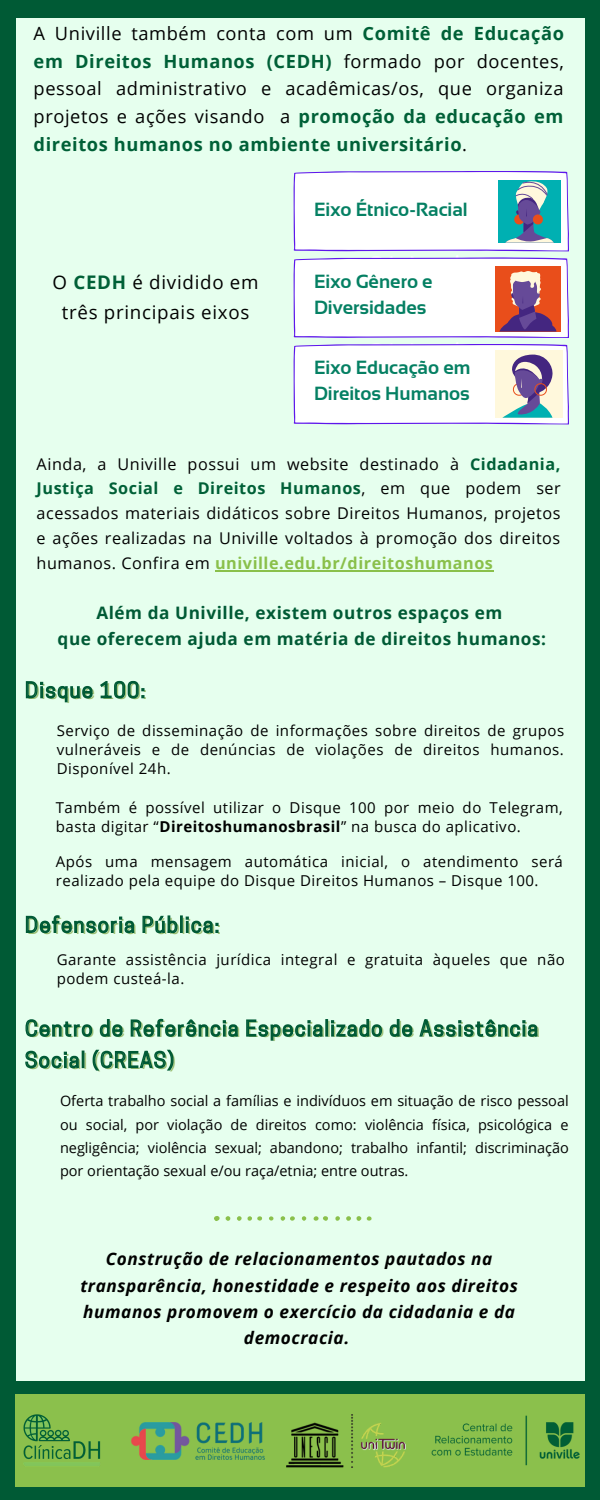
<style>
.page{position:relative;width:600px;height:1500px;background:#005a35}
.page>*{position:absolute;margin:0;border:0;box-sizing:border-box;transform-origin:0 0}
.t1{font:20.2px/31.5px "Cooper Hewitt";letter-spacing:.075em;color:#99bc6d}
.t2{font:700 19.1px/26.2px "Sansation";color:#058063}
.t3{font:18.7px/30px "Open Sans";letter-spacing:.04em;color:#010101;text-align:center}
.t4{font:18.3px/27.8px "Open Sans";letter-spacing:.035em;color:#010101;text-align:justify}
.t5{font:italic 700 17.2px/26.2px "Open Sans";letter-spacing:.035em;color:#000;text-align:center}
.t6{font:700 17.2px "Open Sans";letter-spacing:.035em;color:#005a35}
.t7{font:16.2px/24.8px "Open Sans";letter-spacing:.035em;color:#010101;text-align:justify}
.t8{font:15px/18.8px "Open Sans";letter-spacing:.035em;color:#000}
.t9{font:14.5px/23.2px "Open Sans";color:#000;text-align:justify}
.s1{font-weight:700;color:#006037}
.s2{font-weight:700;color:#8ac04b}
.s3{font-weight:700}
</style>
<div class="page">
<div style="left:17px;top:19px;width:568px;height:1468px;background:#e6ffee"></div>
<svg style="left:25px;top:680px;width:120px;height:23px"></svg>
<hr style="left:215px;top:570px;width:279px;height:2px;background:#8ac04b">
<svg style="left:294px;top:171px;width:275px;height:80px;background:#d4e3ee"></svg>
<svg style="left:294px;top:257px;width:275px;height:81px;background:#e9d4dc"></svg>
<svg style="left:294px;top:344px;width:275px;height:81px;background:#e9e6f0"></svg>
<svg style="left:25px;top:915px;width:194px;height:19px"></svg>
<div style="left:15px;top:1381px;width:585px;height:14px;background:#005a35"></div>
<svg style="left:25px;top:1018px;width:513px;height:23px"></svg>
<svg style="left:25px;top:1049px;width:149px;height:22px"></svg>
<div style="left:15px;top:1394px;width:570px;height:93px;background:#8bc04c"></div>
<svg style="left:214px;top:1216px;width:6px;height:5px"></svg>
<svg style="left:346px;top:1216px;width:15px;height:5px"></svg>
<svg style="left:226px;top:1216px;width:4px;height:5px"></svg>
<svg style="left:313px;top:1216px;width:15px;height:5px"></svg>
<svg style="left:335px;top:1216px;width:5px;height:5px"></svg>
<svg style="left:367px;top:1216px;width:5px;height:5px"></svg>
<svg style="left:281px;top:1216px;width:14px;height:5px"></svg>
<svg style="left:237px;top:1216px;width:25px;height:5px"></svg>
<svg style="left:302px;top:1216px;width:4px;height:5px"></svg>
<svg style="left:269px;top:1216px;width:4px;height:5px"></svg>
<img style="left:131px;top:1422px;width:133px;height:38px">
<img style="left:286px;top:1414px;width:119px;height:53px">
<img style="left:23px;top:1414px;width:78px;height:52px">
<img style="left:431px;top:1415px;width:149px;height:51px">
<p class="t4" style="left:34px;top:19px;width:532px">A Univille também conta com um <span class="s1">Comitê de Educação em Direitos Humanos (CEDH)</span> formado por docentes, pessoal administrativo e acadêmicas/os, que organiza projetos e ações visando a <span class="s1">promoção da educação em direitos humanos no ambiente universitário</span>.</p>
<p class="t3" style="left:53px;top:267px;width:208px">O <span class="s1">CEDH</span> é dividido em três principais eixos</p>
<p class="t2" style="left:314px;top:196px;width:155px">Eixo Étnico-Racial</p>
<p class="t2" style="left:314px;top:268px;width:120px">Eixo Gênero e<br>Diversidades</p>
<p class="t2" style="left:314px;top:354px;width:158px">Eixo Educação em<br>Direitos Humanos</p>
<p class="t7" style="left:37px;top:451px;width:526px">Ainda, a Univille possui um website destinado à <span class="s1">Cidadania, Justiça Social e Direitos Humanos</span>, em que podem ser acessados materiais didáticos sobre Direitos Humanos, projetos e ações realizadas na Univille voltados à promoção dos direitos humanos. Confira em <span class="s2">univille.edu.br/direitoshumanos</span></p>
<p class="t6" style="left:96px;top:600px;width:408px">Além da Univille, existem outros espaços em</p>
<p class="t6" style="left:58px;top:627px;width:490px">que oferecem ajuda em matéria de direitos humanos:</p>
<p class="t1" style="left:27px;top:678px;width:122px">Disque 100:</p>
<p class="t8" style="left:57px;top:721px;width:509px;text-align:justify">Serviço de disseminação de informações sobre direitos de grupos vulneráveis e de denúncias de violações de direitos humanos.<br>Disponível 24h.</p>
<p class="t8" style="left:56px;top:798px;width:509px">Também é possível utilizar o Disque 100 por meio do Telegram, basta digitar “<span class="s3">Direitoshumanosbrasil</span>” na busca do aplicativo.</p>
<p class="t8" style="left:56px;top:852px;width:509px">Após uma mensagem automática inicial, o atendimento será realizado pela equipe do Disque Direitos Humanos – Disque 100.</p>
<p class="t1" style="left:27px;top:913px;width:196px">Defensoria Pública:</p>
<p class="t8" style="left:57px;top:950px;width:510px">Garante assistência jurídica integral e gratuita àqueles que não podem custeá-la.</p>
<p class="t1" style="left:27px;top:1016px;width:514px">Centro de Referência Especializado de Assistência<br>Social (CREAS)</p>
<p class="t9" style="left:60px;top:1089px;width:510px">Oferta trabalho social a famílias e indivíduos em situação de risco pessoal ou social, por violação de direitos como: violência física, psicológica e negligência; violência sexual; abandono; trabalho infantil; discriminação por orientação sexual e/ou raça/etnia; entre outras.</p>
<p class="t5" style="left:80px;top:1246px;width:439px">Construção de relacionamentos pautados na transparência, honestidade e respeito aos direitos humanos promovem o exercício da cidadania e da democracia.</p>
</div>
